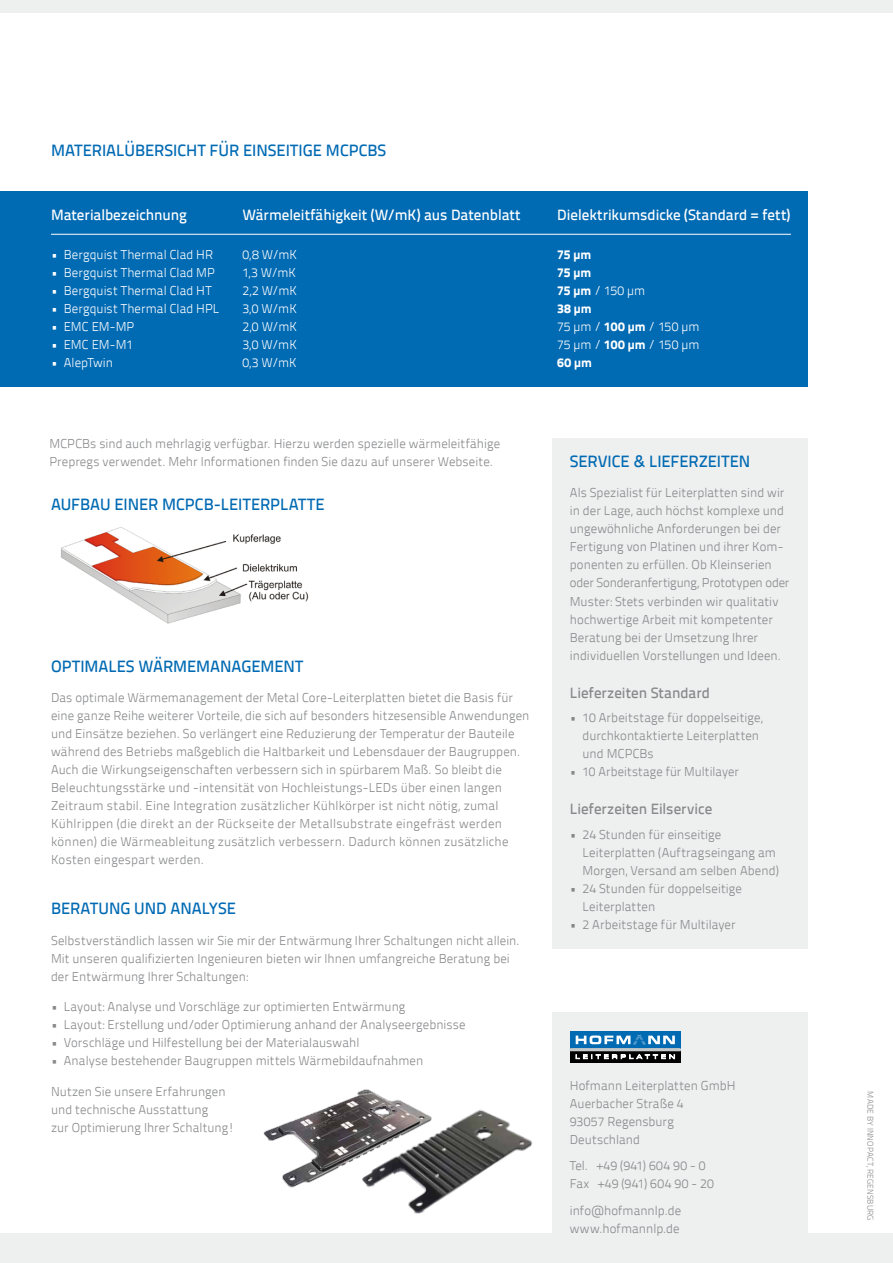
<style>
.page{position:relative;width:893px;height:1263px;background:#fff}
.page>*{position:absolute;margin:0;border:0;box-sizing:border-box;transform-origin:0 0}
.t1{font:500 16.5px "Titillium Text 22 L";color:#006ab3}
.t2{font:500 15px "Titillium Text 22 L";color:#fff}
.t3{font:500 15px "Titillium Text 22 L";color:#87888a}
.t4{font:300 12.75px/18px "Titillium Text 22 L";letter-spacing:.01em;color:#87888a}
.t5{font:300 12.75px/18px "Titillium Text 22 L";letter-spacing:.005em;color:#fff;text-align:justify}
.t6{font:800 12.75px/18px "Titillium Text 22 L";letter-spacing:.025em;color:#fff}
.t7{font:300 12.75px/18px "Titillium Text 22 L";letter-spacing:.035em;color:#87888a}
.t8{font:300 8.25px "Titillium Text 22 L";letter-spacing:.02em;color:#87888a}
.s1{font-weight:300}
</style>
<div class="page">
<div style="left:0;top:191px;width:808px;height:196px;background:#006ab3"></div>
<div style="left:0;top:1233px;width:893px;height:30px;background:#eeefef"></div>
<div style="left:0;top:0;width:893px;height:13px;background:#eeefef"></div>
<div style="left:553px;top:1012px;width:255px;height:251px;background:#eeefef"></div>
<div style="left:553px;top:438px;width:255px;height:510px;background:#eeefef"></div>
<div style="left:570px;top:1031px;width:110px;height:19px;background:#006ab3"></div>
<svg style="left:570px;top:1059px;width:110px;height:3px"></svg>
<svg style="left:570px;top:1035px;width:110px;height:24px"></svg>
<hr style="left:51px;top:234px;width:740px;height:1px;background:#fff">
<img style="left:263px;top:1089px;width:146px;height:99px">
<img style="left:358px;top:1105px;width:175px;height:109px">
<img style="left:61px;top:527px;width:247px;height:97px">
<p class="t1" style="left:51px;top:140px;width:337px">Materialübersicht für einseitige MCPCBs</p>
<p class="t2" style="left:51px;top:205px;width:137px">Materialbezeichnung</p>
<p class="t5" style="left:51px;top:245px;width:164px">• Bergquist Thermal Clad HR</p>
<p class="t5" style="left:51px;top:263px;width:165px">• Bergquist Thermal Clad MP</p>
<p class="t5" style="left:51px;top:281px;width:162px">• Bergquist Thermal Clad HT</p>
<p class="t5" style="left:51px;top:299px;width:170px">• Bergquist Thermal Clad HPL</p>
<p class="t5" style="left:51px;top:317px;width:85px">• EMC EM-MP</p>
<p class="t5" style="left:51px;top:335px;width:84px">• EMC EM-M1</p>
<p class="t5" style="left:51px;top:353px;width:64px">• AlepTwin</p>
<p class="t2" style="left:242px;top:205px;width:280px">Wärmeleitfähigkeit (W/mK) aus Datenblatt</p>
<p class="t5" style="left:242px;top:245px;width:56px">0,8 W/mK 1,3 W/mK 2,2 W/mK 3,0 W/mK 2,0 W/mK 3,0 W/mK 0,3 W/mK</p>
<p class="t4" style="left:49px;top:434px;width:452px">MCPCBs sind auch mehrlagig verfügbar. Hierzu werden spezielle wärmeleitfähige<br>Prepregs verwendet. Mehr Informationen finden Sie dazu auf unserer Webseite.</p>
<p class="t1" style="left:51px;top:494px;width:275px">Aufbau einer MCPCB-Leiterplatte</p>
<p class="t1" style="left:51px;top:656px;width:254px">Optimales Wärm emanagem ent</p>
<p class="t4" style="left:51px;top:689px;width:480px">Das optimale Wärmemanagement der Metal Core-Leiterplatten bietet die Basis für eine ganze Reihe weiterer Vorteile, die sich auf besonders hitzesensible Anwendungen und Einsätze beziehen. So verlängert eine Reduzierung der Temperatur der Bauteile während des Betriebs maßgeblich die Haltbarkeit und Lebensdauer der Baugruppen.<br>Auch die Wirkungseigenschaften verbessern sich in spürbarem Maß. So bleibt die Beleuchtungsstärke und -intensität von Hochleistungs-LEDs über einen langen Zeitraum stabil. Eine Integration zusätzlicher Kühlkörper ist nicht nötig, zumal Kühlrippen (die direkt an der Rückseite der Metallsubstrate eingefräst werden können) die Wärmeableitung zusätzlich verbessern. Dadurch können zusätzliche Kosten eingespart werden.</p>
<p class="t1" style="left:51px;top:898px;width:187px">Beratung und Analyse</p>
<p class="t4" style="left:51px;top:931px;width:470px">Selbstverständlich lassen wir Sie mir der Entwärmung Ihrer Schaltungen nicht allein.<br>Mit unseren qualifizierten Ingenieuren bieten wir Ihnen umfangreiche Beratung bei der Entwärmung Ihrer Schaltungen:</p>
<p class="t4" style="left:51px;top:998px;width:356px">• Layout: Analyse und Vorschläge zur optimierten Entwärmung</p>
<p class="t4" style="left:51px;top:1016px;width:416px">• Layout: Erstellung und/oder Optimierung anhand der Analyseergebnisse</p>
<p class="t4" style="left:51px;top:1034px;width:310px">• Vorschläge und Hilfestellung bei der Materialauswahl</p>
<p class="t4" style="left:51px;top:1052px;width:374px">• Analyse bestehender Baugruppen mittels Wärmebildaufnahmen</p>
<p class="t4" style="left:51px;top:1083px;width:185px">N utzen Sie unsere Erfahrungen und technische Ausstattung<br>zur Optimierung Ihrer Schaltung!</p>
<p class="t2" style="left:557px;top:205px;width:235px">Dielektrikumsdicke (Standard = fett)</p>
<p class="t6" style="left:557px;top:245px;width:144px">75 µm<br>75 µm<br>75 µm <span class="s1">/ 150 µm<br></span>38 µm<br><span class="s1">75 µm /</span> 100 µm <span class="s1">/ 150 µm<br>75 µm /</span> 100 µm <span class="s1">/ 150 µm<br></span>60 µm</p>
<p class="t1" style="left:570px;top:451px;width:97px">Service &amp; lIEFER</p>
<p class="t1" style="left:699px;top:451px;width:19px">ZEITEN</p>
<p class="t4" style="left:570px;top:484px;width:221px">Als Spezialist für Leiterplatten sind wir in der Lage, auch höchst komplexe und ungewöhnliche Anforderungen bei der Fertigung von Platinen und ihrer Kom&shy;ponenten zu erfüllen. Ob Kleinserien oder Sonderanfertigung, Prototypen oder Muster: Stets verbinden wir qualitativ hochwertige Arbeit mit kompetenter Beratung bei der Umsetzung Ihrer individuellen Vorstellungen und Ideen.</p>
<p class="t3" style="left:570px;top:683px;width:142px">Lieferzeiten Standard</p>
<p class="t4" style="left:583px;top:709px;width:182px;text-indent:-13px">• 10 Arbeitstage für doppelseitige, durchkontaktierte Leiterplatten und MCPCBs</p>
<p class="t4" style="left:570px;top:763px;width:171px">• 10 Arbeitstage für Multilayer</p>
<p class="t3" style="left:570px;top:800px;width:144px">Lieferzeiten Eilservice</p>
<p class="t4" style="left:583px;top:825px;width:198px;text-indent:-13px">• 24 Stunden für einseitige<br>Leiterplatten (Auftragseingang am<br>Morgen, Versand am selben Abend)</p>
<p class="t4" style="left:583px;top:879px;width:161px;text-indent:-13px">• 24 Stunden für doppelseitige<br>Leiterplatten</p>
<p class="t4" style="left:570px;top:915px;width:167px">• 2 Arbeitstage für Multilayer</p>
<p class="t4" style="left:570px;top:1076px;width:167px">Hofmann Leiterplatten GmbH<br>Auerbacher Straße 4<br>93057 Regensburg<br>Deutschland</p>
<p class="t7" style="left:570px;top:1157px;width:145px">Tel. +49 (941) 604 90 - 0<br>Fax +49 (941) 604 90 - 20</p>
<p class="t4" style="left:570px;top:1201px;width:113px">info@hofmannlp.de www.hofmannlp.de</p>
<p class="t8" style="left:875px;top:1091px;width:130px;rotate:90deg">MADE BY INNOPACT, REGENSBURG</p>
</div>
